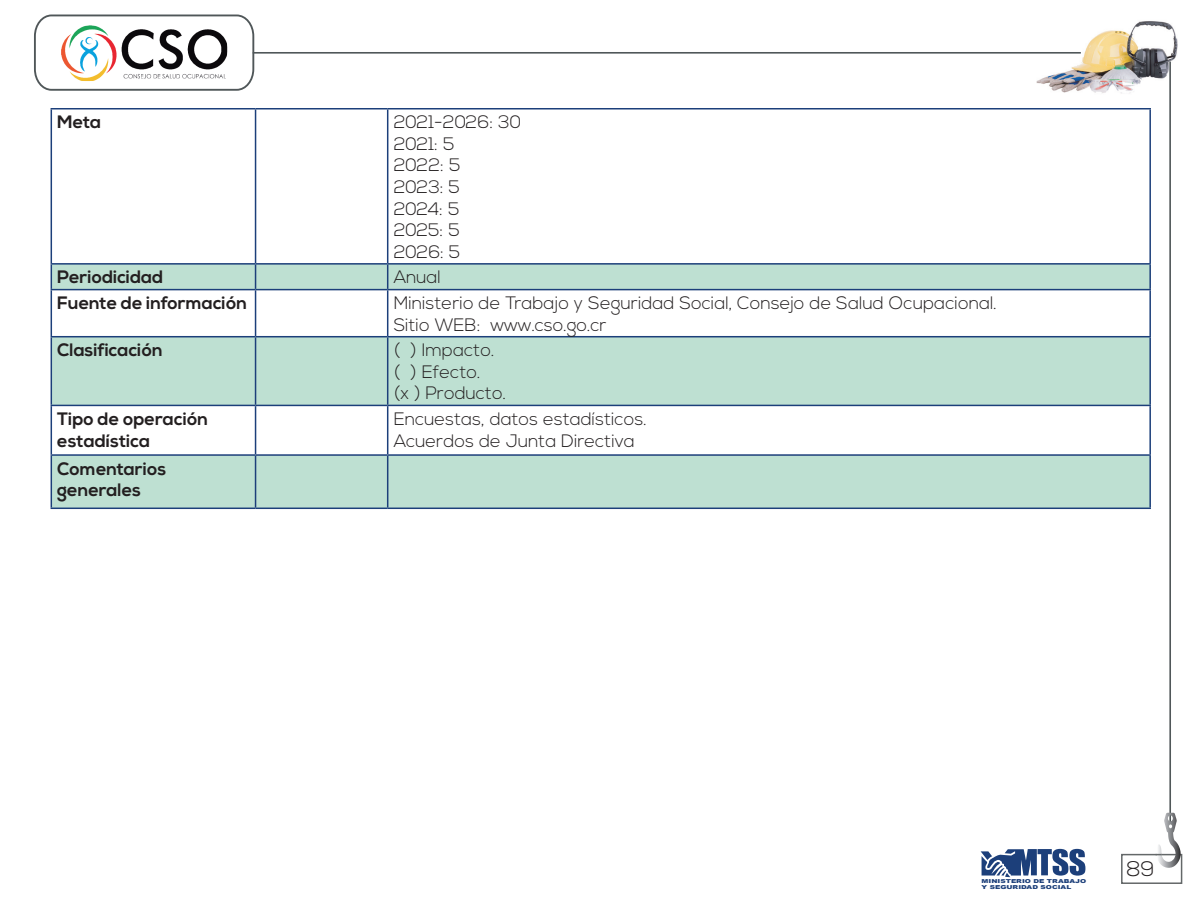
<style>
.page{position:relative;width:1188px;height:918px;background:#fff}
.page>*{position:absolute;margin:0;border:0;box-sizing:border-box;transform-origin:0 0}
.t1{font:300 21px "Nexa";color:#231f20}
.t2{font:300 18px/21.6px "Nexa";color:#231f20}
.t3{font:700 18px/21.6px "Nexa";color:#231f20}
.t4{font:900 5.4px/6.4px "Arial";color:#1c3f7a;scale:1.36 1}
</style>
<div class="page">
<img style="left:1036px;top:21px;width:141px;height:73px">
<div style="left:1121px;top:854px;width:61px;height:30px;border:2px solid #646869"></div>
<hr style="left:1169px;top:62px;width:2px;height:762px;background:#505759">
<svg style="left:981px;top:849px;width:104px;height:28px"></svg>
<svg style="left:1156px;top:813px;width:25px;height:55px"></svg>
<hr style="left:253px;top:52px;width:828px;height:2px;background:#505759">
<svg style="left:34px;top:14px;width:221px;height:77px"></svg>
<img style="left:61px;top:25px;width:166px;height:56px">
<svg style="left:52px;top:265px;width:1097px;height:243px;fill:#bee0d2"></svg>
<hr style="left:51px;top:108px;width:205px;height:2px;background:#1c3f7a">
<hr style="left:51px;top:109px;width:1px;height:154px;background:#1c3f7a">
<hr style="left:256px;top:108px;width:132px;height:2px;background:#1c3f7a">
<hr style="left:255px;top:109px;width:1px;height:154px;background:#1c3f7a">
<hr style="left:388px;top:108px;width:763px;height:2px;background:#1c3f7a">
<hr style="left:387px;top:109px;width:1px;height:154px;background:#1c3f7a">
<hr style="left:1149px;top:109px;width:2px;height:154px;background:#1c3f7a">
<hr style="left:51px;top:263px;width:205px;height:2px;background:#1c3f7a">
<svg style="left:51px;top:265px;width:1px;height:24px"></svg>
<hr style="left:256px;top:263px;width:132px;height:2px;background:#1c3f7a">
<svg style="left:255px;top:265px;width:1px;height:24px"></svg>
<hr style="left:388px;top:263px;width:763px;height:2px;background:#1c3f7a">
<svg style="left:387px;top:265px;width:1px;height:24px"></svg>
<hr style="left:1149px;top:265px;width:2px;height:24px;background:#1c3f7a">
<hr style="left:51px;top:289px;width:205px;height:1px;background:#1c3f7a">
<hr style="left:51px;top:290px;width:1px;height:46px;background:#1c3f7a">
<hr style="left:256px;top:289px;width:132px;height:1px;background:#1c3f7a">
<hr style="left:255px;top:290px;width:1px;height:46px;background:#1c3f7a">
<hr style="left:388px;top:289px;width:763px;height:1px;background:#1c3f7a">
<hr style="left:387px;top:290px;width:1px;height:46px;background:#1c3f7a">
<hr style="left:1149px;top:290px;width:2px;height:46px;background:#1c3f7a">
<hr style="left:51px;top:336px;width:205px;height:1px;background:#1c3f7a">
<hr style="left:51px;top:337px;width:1px;height:68px;background:#1c3f7a">
<hr style="left:256px;top:336px;width:132px;height:1px;background:#1c3f7a">
<hr style="left:255px;top:337px;width:1px;height:68px;background:#1c3f7a">
<hr style="left:388px;top:336px;width:763px;height:1px;background:#1c3f7a">
<hr style="left:387px;top:337px;width:1px;height:68px;background:#1c3f7a">
<hr style="left:1149px;top:337px;width:2px;height:68px;background:#1c3f7a">
<hr style="left:51px;top:405px;width:205px;height:1px;background:#1c3f7a">
<hr style="left:51px;top:406px;width:1px;height:48px;background:#1c3f7a">
<hr style="left:256px;top:405px;width:132px;height:1px;background:#1c3f7a">
<hr style="left:255px;top:406px;width:1px;height:48px;background:#1c3f7a">
<hr style="left:388px;top:405px;width:763px;height:1px;background:#1c3f7a">
<hr style="left:387px;top:406px;width:1px;height:48px;background:#1c3f7a">
<hr style="left:1149px;top:406px;width:2px;height:48px;background:#1c3f7a">
<hr style="left:51px;top:454px;width:205px;height:2px;background:#1c3f7a">
<hr style="left:51px;top:456px;width:1px;height:52px;background:#1c3f7a">
<hr style="left:256px;top:454px;width:132px;height:2px;background:#1c3f7a">
<hr style="left:255px;top:456px;width:1px;height:52px;background:#1c3f7a">
<hr style="left:388px;top:454px;width:763px;height:2px;background:#1c3f7a">
<hr style="left:387px;top:456px;width:1px;height:52px;background:#1c3f7a">
<hr style="left:1149px;top:456px;width:2px;height:52px;background:#1c3f7a">
<hr style="left:51px;top:508px;width:205px;height:1px;background:#1c3f7a">
<hr style="left:256px;top:508px;width:132px;height:1px;background:#1c3f7a">
<hr style="left:388px;top:508px;width:763px;height:1px;background:#1c3f7a">
<p class="t3" style="left:57px;top:112px;width:45px">Meta</p>
<p class="t2" style="left:394px;top:112px;width:129px">2021-2026: 30<br>2021: 5<br>2022: 5<br>2023: 5<br>2024: 5<br>2025: 5<br>2026: 5</p>
<p class="t3" style="left:57px;top:267px;width:108px">Periodicidad</p>
<p class="t2" style="left:394px;top:267px;width:49px">Anual</p>
<p class="t3" style="left:57px;top:293px;width:191px">Fuente de información</p>
<p class="t2" style="left:394px;top:293px;width:605px">Ministerio de Trabajo y Seguridad Social, Consejo de Salud Ocupacional.<br>Sitio WEB: www.cso.go.cr</p>
<p class="t3" style="left:57px;top:340px;width:107px">Clasificación</p>
<p class="t2" style="left:394px;top:340px;width:114px">( ) Impacto.<br>( ) Efecto.<br>(x ) Producto.</p>
<p class="t3" style="left:57px;top:409px;width:152px">Tipo de operación estadística</p>
<p class="t2" style="left:394px;top:409px;width:255px">Encuestas, datos estadísticos.<br>Acuerdos de Junta Directiva</p>
<p class="t3" style="left:57px;top:458px;width:110px">Comentarios generales</p>
<p class="t4" style="left:982px;top:878px;width:78px">MINISTERIO DE TRABAJO<br>Y SEGURIDAD SOCIAL</p>
<p class="t1" style="left:1126px;top:857px;width:30px">89</p>
</div>
